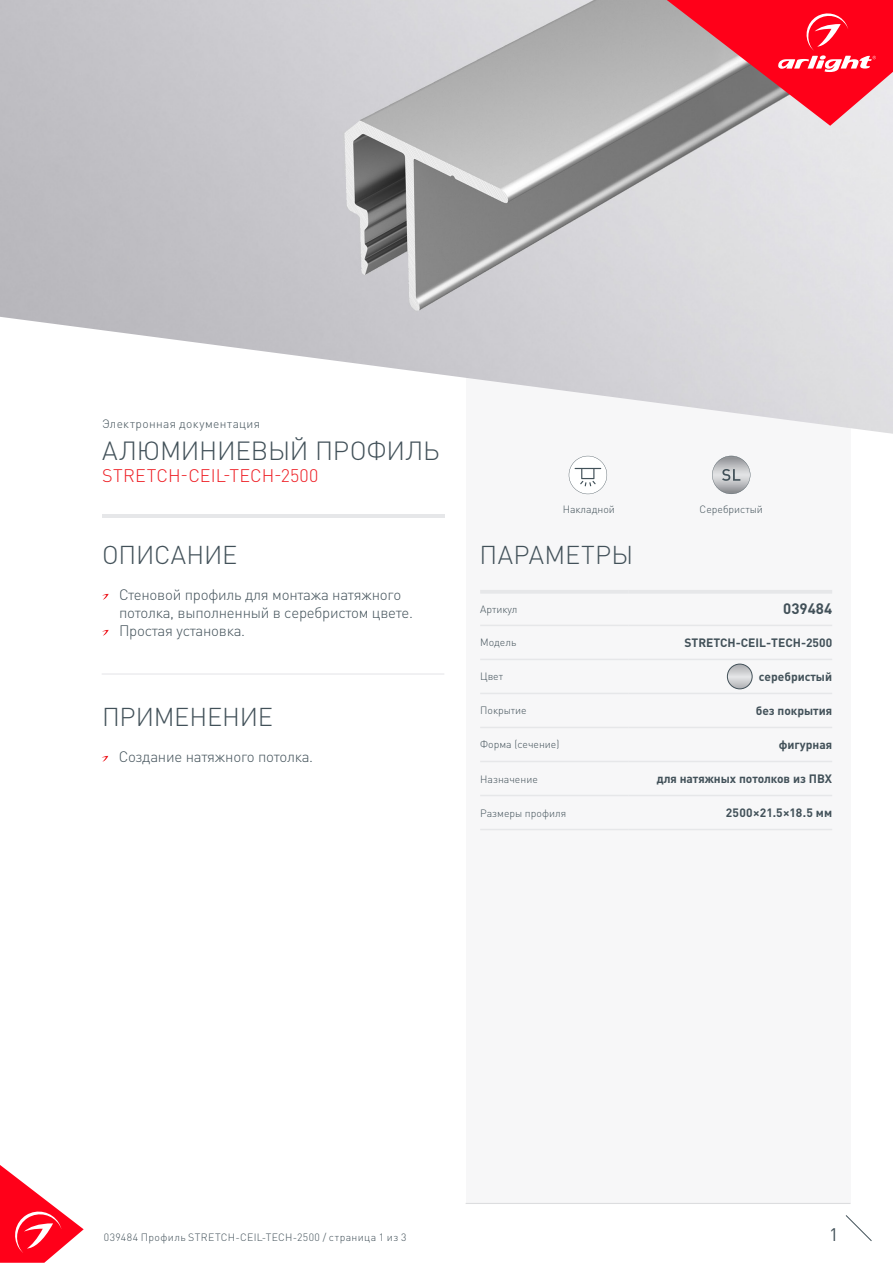
<style>
.page{position:relative;width:893px;height:1263px;background:#fff}
.page>*{position:absolute;margin:0;border:0;box-sizing:border-box;transform-origin:0 0}
.t1{font:300 25.95px "DIN Pro";letter-spacing:-.01em;color:#425159}
.t2{font:300 25.5px "DIN Pro";letter-spacing:-.005em;color:#425159}
.t3{font:300 25.5px "DIN Pro";letter-spacing:.015em;color:#425159}
.t4{font:300 18px "DIN Pro";letter-spacing:.005em;color:#ee1d23}
.t5{font:18px "DIN Pro";color:#425159}
.t6{font:300 15px/18px "DIN Pro";letter-spacing:-.015em;color:#425159}
.t7{font:700 15px "DIN Pro";color:#425159}
.t8{font:700 12px "DIN Pro";color:#425159}
.t9{font:300 12px "DIN Pro";letter-spacing:.03em;color:#425159}
.t10{font:700 12px "DIN Pro";letter-spacing:.02em;color:#425159}
.t11{font:300 10.5px "DIN Pro";color:#425159}
.t12{font:300 10.5px "DIN Pro";letter-spacing:.04em;color:#425159}
</style>
<div class="page">
<svg style="left:0;top:1165px;width:84px;height:98px"></svg>
<svg style="left:845px;top:1215px;width:27px;height:26px"></svg>
<div style="left:466px;top:250px;width:384px;height:953px;background:#f7f7f8"></div>
<img style="left:0;top:0;width:893px;height:434px">
<svg style="left:667px;top:0;width:226px;height:126px;background:#de5361"></svg>
<svg style="left:727px;top:664px;width:25px;height:25px"></svg>
<div style="left:727px;top:664px;width:25px;height:25px;border:1px solid #425159;border-radius:50%"></div>
<svg style="left:712px;top:456px;width:38px;height:38px"></svg>
<hr style="left:466px;top:1203px;width:384px;height:1px;background:#dcdddf">
<hr style="left:102px;top:514px;width:342px;height:3px;background:#e6e7e9">
<svg style="left:102px;top:594px;width:7px;height:6px"></svg>
<svg style="left:102px;top:630px;width:7px;height:6px"></svg>
<svg style="left:102px;top:756px;width:6px;height:6px"></svg>
<hr style="left:102px;top:673px;width:342px;height:1px;background:#e6e7e9">
<hr style="left:480px;top:590px;width:148px;height:4px;background:#e6e7e9">
<hr style="left:628px;top:590px;width:204px;height:4px;background:#e6e7e9">
<hr style="left:480px;top:625px;width:148px;height:1px;background:#e6e7e9">
<hr style="left:628px;top:625px;width:204px;height:1px;background:#e6e7e9">
<hr style="left:480px;top:659px;width:148px;height:1px;background:#e6e7e9">
<hr style="left:628px;top:659px;width:204px;height:1px;background:#e6e7e9">
<hr style="left:480px;top:693px;width:148px;height:1px;background:#e6e7e9">
<hr style="left:628px;top:693px;width:204px;height:1px;background:#e6e7e9">
<hr style="left:480px;top:727px;width:148px;height:1px;background:#e6e7e9">
<hr style="left:628px;top:727px;width:204px;height:1px;background:#e6e7e9">
<hr style="left:480px;top:761px;width:148px;height:1px;background:#e6e7e9">
<hr style="left:628px;top:761px;width:204px;height:1px;background:#e6e7e9">
<hr style="left:480px;top:795px;width:148px;height:1px;background:#e6e7e9">
<hr style="left:628px;top:795px;width:204px;height:1px;background:#e6e7e9">
<hr style="left:480px;top:829px;width:148px;height:1px;background:#e6e7e9">
<hr style="left:628px;top:829px;width:204px;height:1px;background:#e6e7e9">
<svg style="left:569px;top:456px;width:38px;height:38px"></svg>
<p class="t9" style="left:102px;top:416px;width:160px">Электронная документация</p>
<p class="t1" style="left:102px;top:433px;width:339px">АЛЮМИНИЕВЫЙ ПРОФИЛЬ</p>
<p class="t4" style="left:102px;top:463px;width:218px">STRETCH-CEIL-TECH-2500</p>
<p class="t11" style="left:563px;top:502px;width:54px">Накладной</p>
<p class="t11" style="left:700px;top:502px;width:65px">Серебристый</p>
<p class="t2" style="left:102px;top:537px;width:137px">ОПИСАНИЕ</p>
<p class="t3" style="left:479px;top:537px;width:155px">ПАРАМЕТРЫ</p>
<p class="t6" style="left:119px;top:584px;width:296px">Стеновой профиль для монтажа натяжного потолка, выполненный в серебристом цвете.</p>
<p class="t6" style="left:119px;top:620px;width:128px">Простая установка.</p>
<p class="t11" style="left:480px;top:602px;width:39px">Артикул</p>
<p class="t7" style="left:783px;top:599px;width:50px">039484</p>
<p class="t11" style="left:480px;top:635px;width:38px">Модель</p>
<p class="t8" style="left:684px;top:634px;width:149px">STRETCH-CEIL-TECH-2500</p>
<p class="t11" style="left:480px;top:669px;width:24px">Цвет</p>
<p class="t8" style="left:759px;top:668px;width:75px">серебристый</p>
<p class="t11" style="left:480px;top:703px;width:48px">Покрытие</p>
<p class="t8" style="left:756px;top:702px;width:78px">без покрытия</p>
<p class="t11" style="left:480px;top:737px;width:81px">Форма (сечение)</p>
<p class="t8" style="left:779px;top:736px;width:55px">фигурная</p>
<p class="t11" style="left:480px;top:771px;width:59px">Назначение</p>
<p class="t8" style="left:657px;top:770px;width:177px">для натяжных потолков из ПВХ</p>
<p class="t11" style="left:480px;top:805px;width:87px">Размеры профиля</p>
<p class="t10" style="left:726px;top:805px;width:108px">2500×21.5×18.5 мм</p>
<p class="t2" style="left:102px;top:699px;width:172px">ПРИМЕНЕНИЕ</p>
<p class="t6" style="left:119px;top:746px;width:196px">Создание натяжного потолка.</p>
<p class="t12" style="left:104px;top:1230px;width:304px">039484 Профиль STRETCH-CEIL-TECH-2500 / страница 1 из 3</p>
<p class="t5" style="left:829px;top:1222px;width:11px">1</p>
</div>
